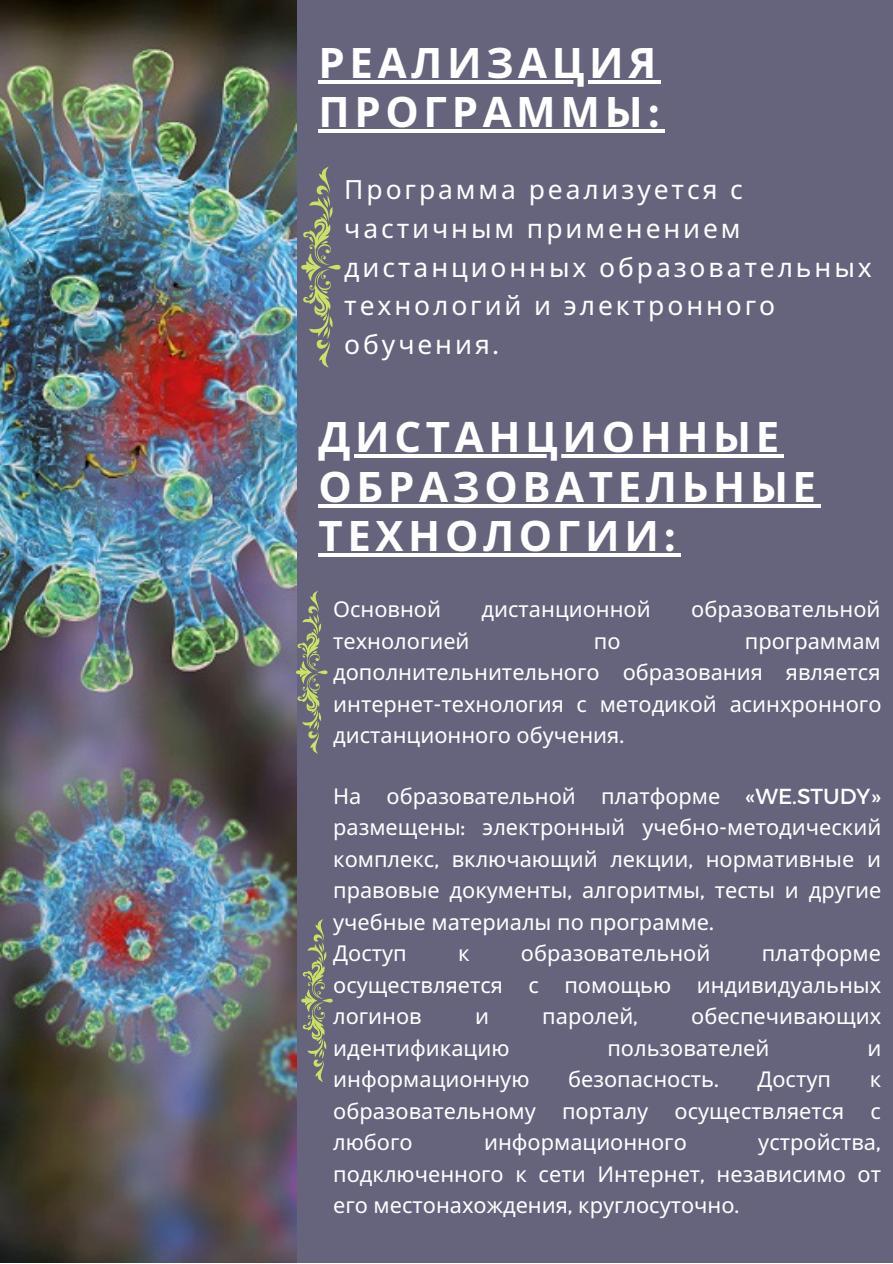
<style>
.page{position:relative;width:893px;height:1264px;background:#fff}
.page>*{position:absolute;margin:0;border:0;box-sizing:border-box;transform-origin:0 0}
.t1{font:700 42px/49.5px "Noto Sans";letter-spacing:.11em;color:#fff}
.t2{font:26.4px/38.7px "Noto Sans";letter-spacing:.11em;color:#fff}
.t3{font:21.75px/31.5px "Noto Sans";color:#fff;text-align:justify}
.s1{font-family:"Glacial Indifference"}
.s2{font-family:"Montserrat"}
</style>
<div class="page">
<div style="left:0;top:0;width:892px;height:1262px;background:#65647c"></div>
<img style="left:0;top:0;width:296px;height:1262px">
<svg style="left:301px;top:167px;width:39px;height:200px"></svg>
<svg style="left:296px;top:590px;width:31px;height:163px"></svg>
<svg style="left:301px;top:919px;width:31px;height:163px"></svg>
<hr style="left:318px;top:80px;width:342px;height:4px;background:#fff">
<hr style="left:318px;top:130px;width:346px;height:3px;background:#fff">
<hr style="left:318px;top:454px;width:465px;height:4px;background:#fff">
<hr style="left:318px;top:504px;width:502px;height:3px;background:#fff">
<hr style="left:318px;top:553px;width:363px;height:4px;background:#fff">
<h1 class="t1" style="left:318px;top:37px;width:343px">РЕАЛИЗАЦИЯ<br>ПРОГРАММЫ<span class="s1">:</span></h1>
<p class="t2" style="left:344px;top:170px;width:529px">Программа реализуется с частичным применением дистанционных образовательных технологий и электронного обучения<span class="s2">.</span></p>
<h1 class="t1" style="left:318px;top:411px;width:499px">ДИСТАНЦИОННЫЕ<br>ОБРАЗОВАТЕЛЬНЫЕ<br>ТЕХНОЛОГИИ<span class="s1">:</span></h1>
<p class="t3" style="left:333px;top:593px;width:109px">Основной</p>
<p class="t3" style="left:481px;top:593px;width:171px">дистанционной</p>
<p class="t3" style="left:691px;top:593px;width:191px">образовательной</p>
<p class="t3" style="left:333px;top:624px;width:138px">технологией</p>
<p class="t3" style="left:594px;top:624px;width:28px">по</p>
<p class="t3" style="left:333px;top:624px;width:550px;text-indent:411px">программам дополнительнительного образования является интернет<span class="s2">-</span>технология с методикой асинхронного дистанционного обучения<span class="s2">.</span></p>
<p class="t3" style="left:333px;top:779px;width:550px;text-align:left">На образовательной платформе <span class="s2">«WE.STUDY» </span>размещены<span class="s2">:</span> электронный учебно<span class="s2">-</span>методический комплекс<span class="s2">,</span> включающий лекции<span class="s2">,</span> нормативные и правовые документы<span class="s2">,</span> алгоритмы<span class="s2">,</span> тесты и другие учебные материалы по программе<span class="s2">.<br></span>Доступ</p>
<p class="t3" style="left:458px;top:937px;width:13px">к</p>
<p class="t3" style="left:521px;top:937px;width:191px">образовательной</p>
<p class="t3" style="left:333px;top:937px;width:549px;text-indent:428px">платформе осуществляется с помощью индивидуальных логинов</p>
<p class="t3" style="left:475px;top:999px;width:15px">и</p>
<p class="t3" style="left:542px;top:999px;width:97px">паролей<span class="s2">,</span></p>
<p class="t3" style="left:691px;top:999px;width:191px">обеспечивающих</p>
<p class="t3" style="left:333px;top:1031px;width:178px">идентификацию</p>
<p class="t3" style="left:607px;top:1031px;width:164px">пользователей</p>
<p class="t3" style="left:867px;top:1031px;width:15px">и</p>
<p class="t3" style="left:333px;top:1062px;width:198px">информационную</p>
<p class="t3" style="left:568px;top:1062px;width:152px">безопасность<span class="s2">.</span></p>
<p class="t3" style="left:757px;top:1062px;width:75px">Доступ</p>
<p class="t3" style="left:333px;top:1062px;width:549px;text-indent:536px">к образовательному порталу осуществляется с любого</p>
<p class="t3" style="left:484px;top:1125px;width:204px">информационного</p>
<p class="t3" style="left:333px;top:1125px;width:549px;text-indent:425px">устройства<span class="s2">, </span>подключенного к сети Интернет<span class="s2">,</span> независимо от его местонахождения<span class="s2">,</span> круглосуточно<span class="s2">.</span></p>
</div>
